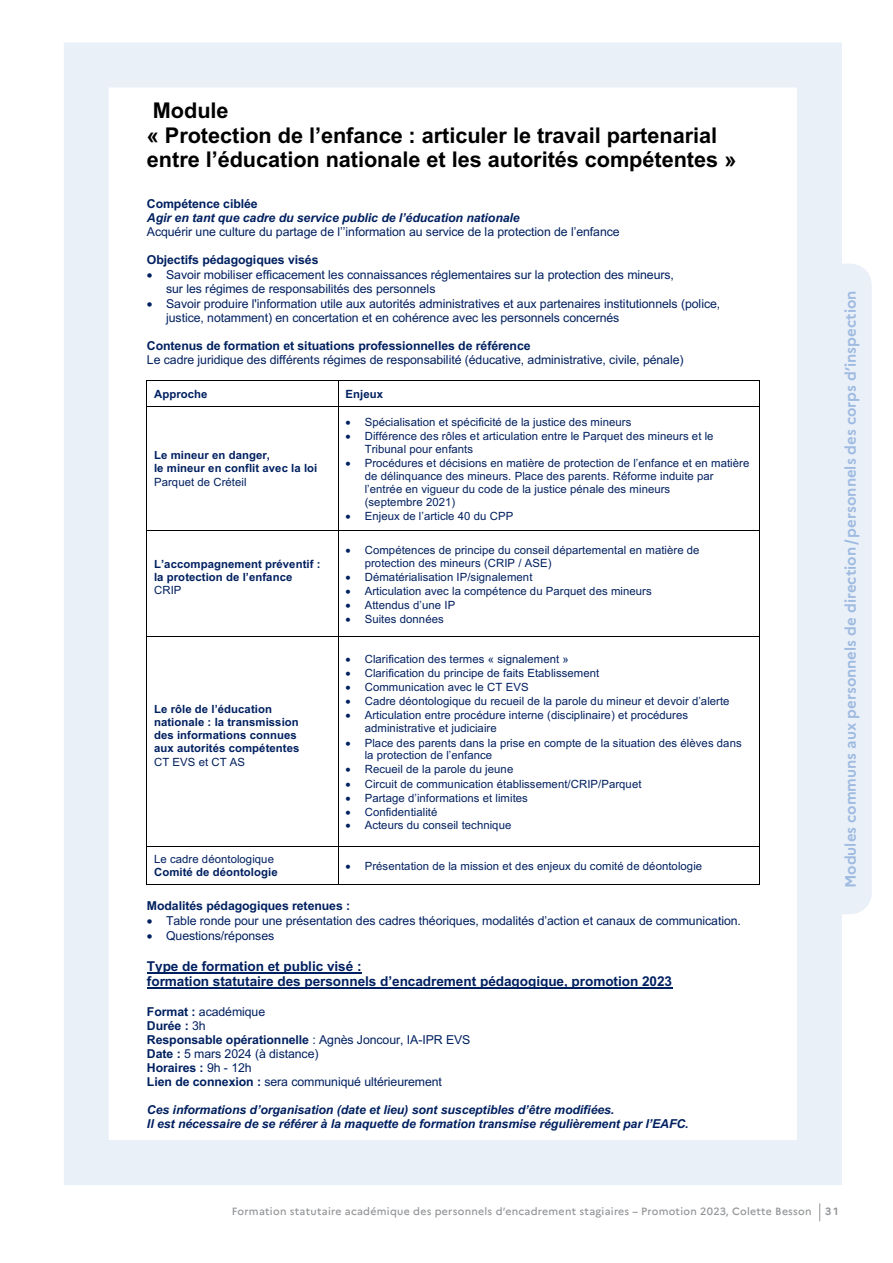
<style>
.page{position:relative;width:893px;height:1263px;background:#fff}
.page>*{position:absolute;margin:0;border:0;box-sizing:border-box;transform-origin:0 0}
.t1{font:700 21.75px/24.8px "Arial";letter-spacing:-.005em;color:#000}
.t2{font:700 15px "Marianne";color:#9fbbe1}
.t3{font:700 13.65px/15.3px "Arial";letter-spacing:-.005em;color:#002060}
.t4{font:12.3px/14px "Arial";letter-spacing:-.005em;color:#002060}
.t5{font:italic 700 12.3px/14px "Arial";letter-spacing:-.005em;color:#002060}
.t6{font:700 12.3px "Arial";letter-spacing:-.005em;color:#002060}
.t7{font:11.4px/12.9px "Arial";letter-spacing:.005em;color:#002060}
.t8{font:700 11.4px/13.2px "Arial";letter-spacing:.005em;color:#002060}
.t9{font:500 10.5px "Marianne";letter-spacing:.025em;color:#939598}
.t10{font:700 10.5px "Marianne";color:#939598}
.s1{font-weight:700}
</style>
<div class="page">
<svg style="left:819px;top:1203px;width:1px;height:18px"></svg>
<hr style="left:147px;top:380px;width:191px;height:1px;background:#000">
<hr style="left:339px;top:380px;width:420px;height:1px;background:#000">
<hr style="left:147px;top:406px;width:191px;height:1px;background:#000">
<svg style="left:338px;top:380px;width:1px;height:27px"></svg>
<hr style="left:339px;top:406px;width:420px;height:1px;background:#000">
<svg style="left:759px;top:380px;width:1px;height:27px"></svg>
<hr style="left:147px;top:407px;width:1px;height:123px;background:#000">
<hr style="left:338px;top:407px;width:1px;height:123px;background:#000">
<hr style="left:759px;top:407px;width:1px;height:123px;background:#000">
<hr style="left:147px;top:530px;width:191px;height:1px;background:#000">
<hr style="left:339px;top:530px;width:420px;height:1px;background:#000">
<hr style="left:147px;top:531px;width:1px;height:106px;background:#000">
<hr style="left:338px;top:531px;width:1px;height:106px;background:#000">
<hr style="left:759px;top:531px;width:1px;height:106px;background:#000">
<hr style="left:147px;top:637px;width:191px;height:1px;background:#000">
<hr style="left:339px;top:637px;width:420px;height:1px;background:#000">
<hr style="left:147px;top:637px;width:1px;height:209px;background:#000">
<hr style="left:338px;top:637px;width:1px;height:209px;background:#000">
<hr style="left:759px;top:637px;width:1px;height:209px;background:#000">
<hr style="left:147px;top:846px;width:191px;height:1px;background:#000">
<hr style="left:339px;top:846px;width:420px;height:1px;background:#000">
<hr style="left:147px;top:847px;width:1px;height:37px;background:#000">
<hr style="left:147px;top:884px;width:191px;height:1px;background:#000">
<hr style="left:338px;top:847px;width:1px;height:37px;background:#000">
<hr style="left:339px;top:884px;width:420px;height:1px;background:#000">
<hr style="left:759px;top:847px;width:1px;height:37px;background:#000">
<hr style="left:147px;top:972px;width:214px;height:2px;background:#002060">
<hr style="left:147px;top:987px;width:525px;height:2px;background:#002060">
<div style="left:64px;top:43px;width:778px;height:1142px;border:45px solid #eaf0f8"></div>
<div style="left:810px;top:264px;width:62px;height:650px;background:#eaf0f8;border-radius:21px"></div>
<h1 class="t1" style="left:147px;top:98px;width:591px">Module<br>« Protection de l’enfance : articuler le travail partenarial entre l’éducation nationale et les autorités compétentes »</h1>
<p class="t6" style="left:147px;top:195px;width:112px">Compétence ciblée</p>
<p class="t5" style="left:147px;top:211px;width:374px">Agir en tant que cadre du service public de l’éducation nationale</p>
<p class="t4" style="left:147px;top:225px;width:474px">Acquérir une culture du partage de l’’information au service de la protection de l’enfance</p>
<p class="t6" style="left:147px;top:251px;width:173px">Objectifs pédagogiques visés</p>
<p class="t4" style="left:166px;top:268px;width:509px;text-indent:-19px">• Savoir mobiliser efficacement les connaissances réglementaires sur la protection des mineurs, sur les régimes de responsabilités des personnels</p>
<p class="t4" style="left:166px;top:296px;width:556px;text-indent:-19px">• Savoir produire l'information utile aux autorités administratives et aux partenaires institutionnels (police, justice, notamment) en concertation et en cohérence avec les personnels concernés</p>
<p class="t6" style="left:147px;top:337px;width:385px">Contenus de formation et situations professionnelles de référence</p>
<p class="t4" style="left:147px;top:352px;width:538px">Le cadre juridique des différents régimes de responsabilité (éducative, administrative, civile, pénale)</p>
<p class="t8" style="left:154px;top:387px;width:55px">Approche</p>
<p class="t8" style="left:346px;top:387px;width:39px">Enjeux</p>
<p class="t8" style="left:154px;top:448px;width:165px">Le mineur en danger,<br>le mineur en conflit avec la loi</p>
<p class="t7" style="left:154px;top:475px;width:94px">Parquet de Créteil</p>
<p class="t8" style="left:154px;top:557px;width:168px">L’accompagnement préventif : la protection de l’enfance</p>
<p class="t7" style="left:154px;top:584px;width:29px">CRIP</p>
<p class="t8" style="left:154px;top:702px;width:147px">Le rôle de l’éducation nationale : la transmission des informations connues aux autorités compétentes</p>
<p class="t7" style="left:154px;top:755px;width:93px">CT EVS et CT AS</p>
<p class="t7" style="left:346px;top:415px;width:287px">• Spécialisation et spécificité de la justice des mineurs</p>
<p class="t7" style="left:365px;top:429px;width:350px;text-indent:-19px">• Différence des rôles et articulation entre le Parquet des mineurs et le<br>Tribunal pour enfants</p>
<p class="t7" style="left:365px;top:456px;width:386px;text-indent:-19px">• Procédures et décisions en matière de protection de l’enfance et en matière de délinquance des mineurs. Place des parents. Réforme induite par l’entrée en vigueur du code de la justice pénale des mineurs<br>(septembre 2021)</p>
<p class="t7" style="left:346px;top:510px;width:169px">• Enjeux de l’article 40 du CPP</p>
<p class="t7" style="left:365px;top:543px;width:336px;text-indent:-19px">• Compétences de principe du conseil départemental en matière de protection des mineurs (CRIP / ASE)</p>
<p class="t7" style="left:346px;top:570px;width:188px">• Dématérialisation IP/signalement</p>
<p class="t7" style="left:346px;top:584px;width:308px">• Articulation avec la compétence du Parquet des mineurs</p>
<p class="t7" style="left:346px;top:598px;width:111px">• Attendus d’une IP</p>
<p class="t7" style="left:346px;top:612px;width:100px">• Suites données</p>
<p class="t7" style="left:346px;top:653px;width:225px">• Clarification des termes « signalement »</p>
<p class="t7" style="left:346px;top:667px;width:255px">• Clarification du principe de faits Etablissement</p>
<p class="t7" style="left:346px;top:681px;width:184px">• Communication avec le CT EVS</p>
<p class="t7" style="left:346px;top:695px;width:385px">• Cadre déontologique du recueil de la parole du mineur et devoir d’alerte</p>
<p class="t7" style="left:365px;top:709px;width:325px;text-indent:-19px">• Articulation entre procédure interne (disciplinaire) et procédures administrative et judiciaire</p>
<p class="t7" style="left:365px;top:736px;width:378px;text-indent:-19px">• Place des parents dans la prise en compte de la situation des élèves dans la protection de l’enfance</p>
<p class="t7" style="left:346px;top:763px;width:169px">• Recueil de la parole du jeune</p>
<p class="t7" style="left:346px;top:777px;width:297px">• Circuit de communication établissement/CRIP/Parquet</p>
<p class="t7" style="left:346px;top:791px;width:184px">• Partage d’informations et limites</p>
<p class="t7" style="left:346px;top:805px;width:93px">• Confidentialité</p>
<p class="t7" style="left:346px;top:819px;width:167px">• Acteurs du conseil technique</p>
<p class="t7" style="left:154px;top:853px;width:121px">Le cadre déontologique</p>
<p class="t8" style="left:154px;top:866px;width:125px">Comité de déontologie</p>
<p class="t7" style="left:346px;top:860px;width:358px">• Présentation de la mission et des enjeux du comité de déontologie</p>
<p class="t6" style="left:147px;top:897px;width:205px">Modalités pédagogiques retenues :</p>
<p class="t4" style="left:147px;top:914px;width:596px">• Table ronde pour une présentation des cadres théoriques, modalités d’action et canaux de communication.</p>
<p class="t4" style="left:147px;top:929px;width:129px">• Questions/réponses</p>
<p class="t3" style="left:147px;top:959px;width:527px">Type de formation et public visé :<br>formation statutaire des personnels d’encadrement pédagogique, promotion 2023</p>
<p class="t4" style="left:147px;top:1005px;width:325px"><span class="s1">Format :</span> académique<br><span class="s1">Durée :</span> 3h<br><span class="s1">Responsable opérationnelle</span> : Agnès Joncour, IA-IPR EVS<br><span class="s1">Date :</span> 5 mars 2024 (à distance)<br><span class="s1">Horaires :</span> 9h - 12h<br><span class="s1">Lien de connexion :</span> sera communiqué ultérieurement</p>
<p class="t5" style="left:147px;top:1103px;width:543px">Ces informations d’organisation (date et lieu) sont susceptibles d’être modifiées.<br>Il est nécessaire de se référer à la maquette de formation transmise régulièrement par l’EAFC.</p>
<h2 class="t2" style="left:841px;top:888px;width:599px;rotate:-90deg">Modules communs aux personnels de direction/personnels des corps d’inspection</h2>
<p class="t9" style="left:232px;top:1205px;width:581px">Formation statutaire académique des personnels d’encadrement stagiaires – Promotion 2023, Colette Besson</p>
<p class="t10" style="left:825px;top:1205px;width:15px">31</p>
</div>
